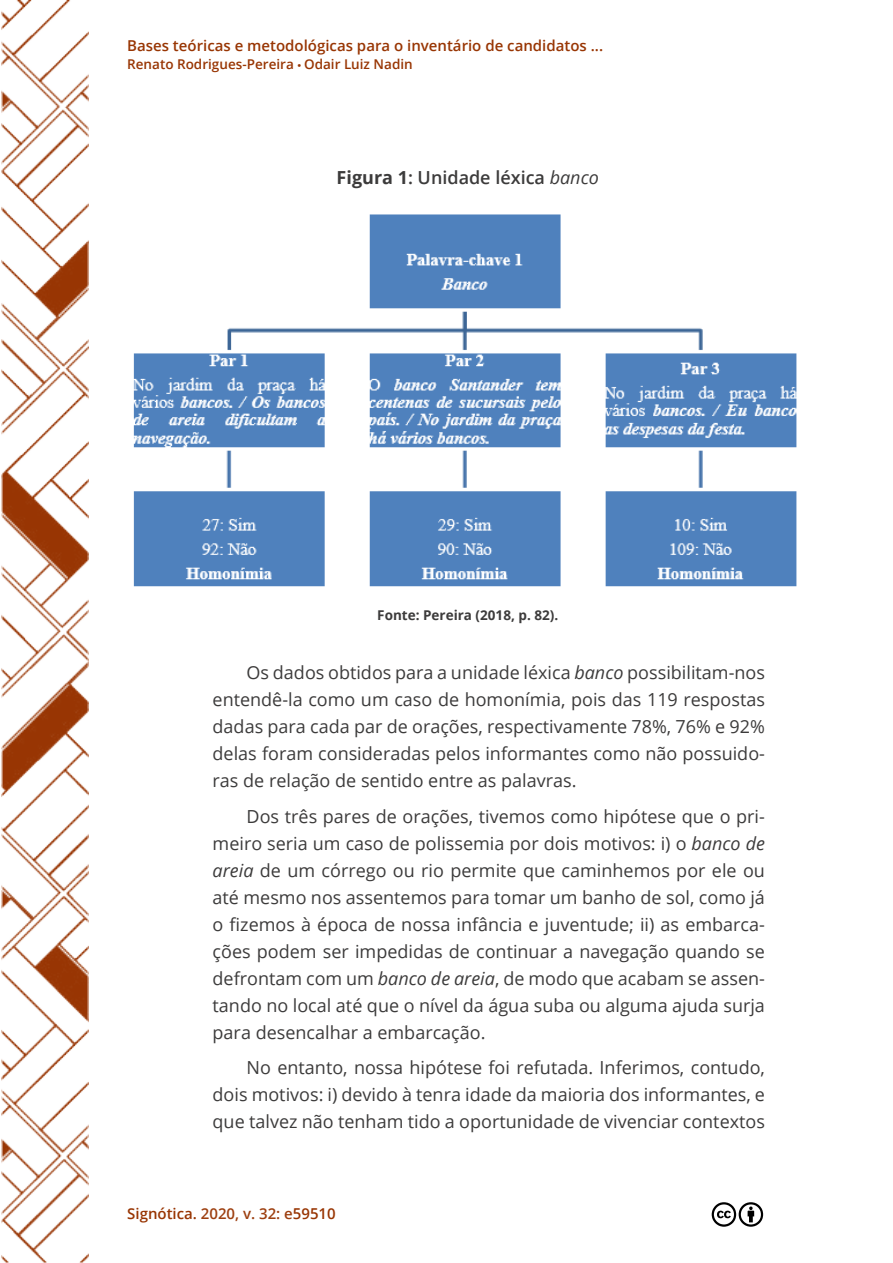
<style>
.page{position:relative;width:893px;height:1263px;background:#fff}
.page>*{position:absolute;margin:0;border:0;box-sizing:border-box;transform-origin:0 0}
.t1{font:18px/27px "Open Sans";color:#3c3b3b;text-align:justify}
.t2{font:600 18px "Open Sans";color:#3c3b3b}
.t3{font:600 15px "Open Sans";color:#983503}
.t4{font:600 13.5px "Open Sans";color:#983503}
.t5{font:700 13.5px "Open Sans";color:#3c3b3b}
.s1{font-family:"Myriad Pro";font-weight:400}
.s2{font-weight:700}
.s3{font-weight:400;font-style:italic}
.s4{font-style:italic}
.s5{color:#9d3f10}
</style>
<div class="page">
<img style="left:1px;top:0;width:87px;height:1263px">
<svg style="left:711px;top:1202px;width:53px;height:25px"></svg>
<img style="left:133px;top:214px;width:664px;height:373px">
<p class="t3" style="left:127px;top:35px;width:477px">Bases teóricas e metodológicas para o inventário de candidatos ...</p>
<p class="t4" style="left:127px;top:55px;width:287px">Renato Rodrigues-Pereira <span class="s1">•</span> Odair Luiz Nadin</p>
<p class="t2" style="left:337px;top:165px;width:264px"><span class="s2">Figura 1</span>: Unidade léxica <span class="s3">banco</span></p>
<p class="t5" style="left:377px;top:605px;width:182px">Fonte: Pereira (2018, p. 82).</p>
<p class="t1" style="left:213px;top:659px;width:554px;text-indent:34px">Os dados obtidos para a unidade léxica <span class="s4">banco</span> possibilitam-nos entendê-la como um caso de homonímia, pois das 119 respostas dadas para cada par de orações, respectivamente 78%, 76% e 92% delas foram consideradas pelos informantes como não possuido&shy;ras de relação de sentido entre as palavras.</p>
<p class="t1" style="left:213px;top:802px;width:554px;text-indent:34px">Dos três pares de orações, tivemos como hipótese que o pri&shy;meiro seria um caso de polissemia por dois motivos: i) o <span class="s4">banco de areia</span> de um córrego ou rio permite que caminhemos por ele ou até mesmo nos assentemos para tomar um banho de sol, como já o fizemos à época de nossa infância e juventude; ii) as embarca&shy;ções podem ser impedidas de continuar a navegação quando se defrontam com um <span class="s4">banco de areia</span>, de modo que acabam se assen&shy;tando no local até que o nível da água suba ou alguma ajuda surja para desencalhar a embarcação.</p>
<p class="t1" style="left:213px;top:1054px;width:554px;text-indent:34px">No entanto, nossa hipótese foi refutada. Inferimos, contudo, dois motivos: i) devido à tenra idade da maioria dos informantes, e que talvez não tenham tido a oportunidade de vivenciar contextos</p>
<p class="t3" style="left:127px;top:1203px;width:210px">Signótica. <span class="s5">2020, v. 32: e</span>59510</p>
</div>
